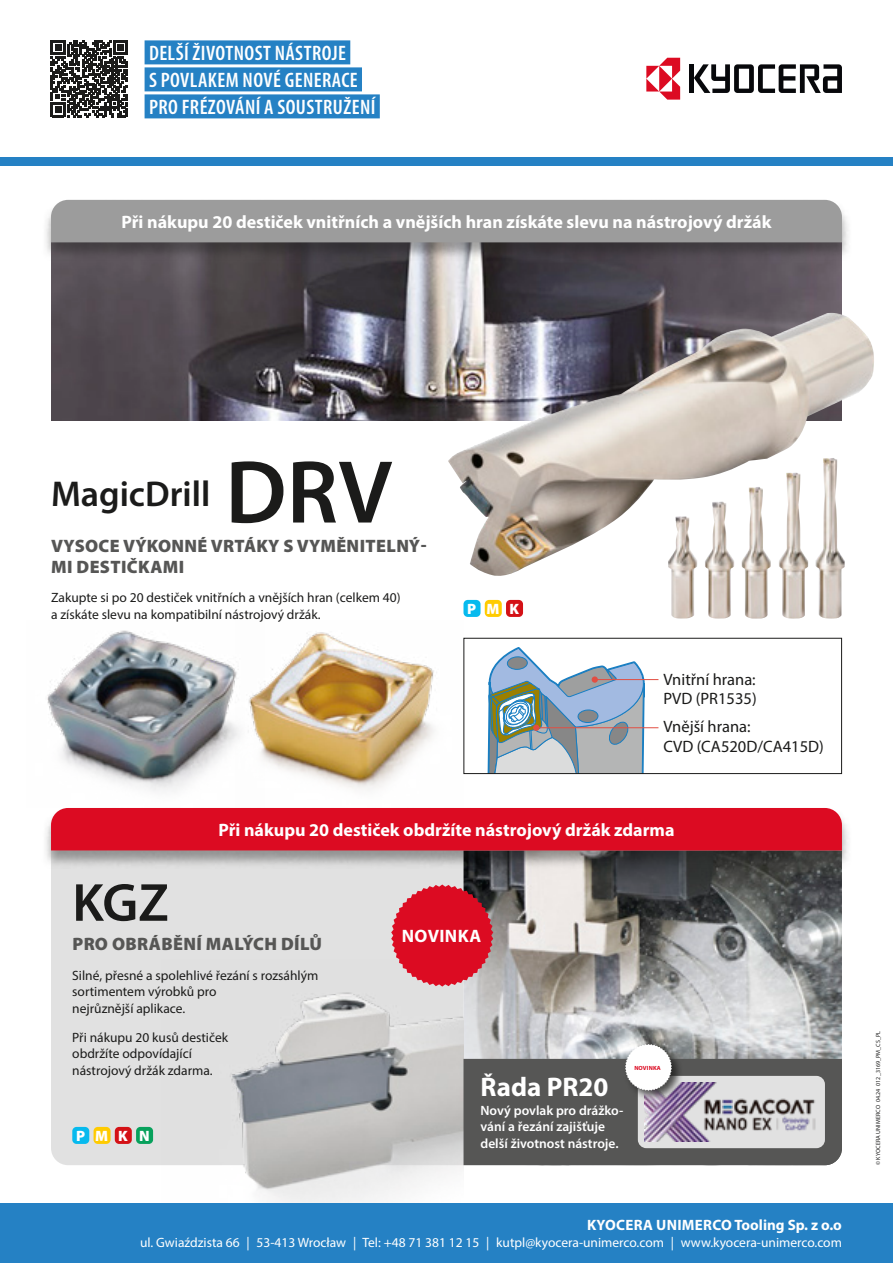
<style>
.page{position:relative;width:893px;height:1263px;background:#fff}
.page>*{position:absolute;margin:0;border:0;box-sizing:border-box;transform-origin:0 0}
.t1{font:600 90px "Myriad Pro";color:#1b1b1a}
.t2{font:600 54px "Myriad Pro";color:#1b1b1a}
.t3{font:600 36px "Myriad Pro";color:#1b1b1a}
.t4{font:700 27px "Myriad Pro";color:#fff}
.t5{font:600 condensed 21px/27px "Myriad Pro";letter-spacing:.02em;color:#fff}
.t6{font:700 18px "Myriad Pro";color:#fff}
.t7{font:900 18px/21px "Myriad Pro";letter-spacing:.02em;color:#565655}
.t8{font:700 18px "Myriad Pro";letter-spacing:.02em;color:#fff}
.t9{font:16.5px/19.5px "Myriad Pro";color:#1b1b1a}
.t10{font:15.6px/19.8px "Myriad Pro";letter-spacing:.005em;color:#000}
.t11{font:700 15px "Myriad Pro";letter-spacing:.01em;color:#fff}
.t12{font:900 15px "Myriad Pro";letter-spacing:.685em;color:#fff}
.t13{font:13.5px/16.5px "Myriad Pro";color:#1b1b1a}
.t14{font:13.5px "Myriad Pro";color:#fff}
.t15{font:600 13.5px/16.5px "Myriad Pro";color:#fff}
.t16{font:6px "Myriad Pro";letter-spacing:.02em;color:#1b1b1a}
.t17{font:700 6px "Myriad Pro";letter-spacing:.02em;color:#dc0b22}
</style>
<div class="page">
<img style="left:51px;top:260px;width:791px;height:161px">
<div style="left:0;top:157px;width:893px;height:9px;background:#2581c4"></div>
<svg style="left:51px;top:40px;width:77px;height:77px"></svg>
<div style="left:145px;top:40px;width:205px;height:24px;background:#2581c4"></div>
<div style="left:145px;top:67px;width:217px;height:24px;background:#2581c4"></div>
<div style="left:145px;top:94px;width:235px;height:24px;background:#2581c4"></div>
<hr style="left:689px;top:64px;width:4px;height:29px;background:#07080b">
<svg style="left:694px;top:64px;width:148px;height:29px"></svg>
<svg style="left:646px;top:58px;width:34px;height:42px"></svg>
<div style="left:41px;top:199px;width:810px;height:61px;background:#1b1b1a;opacity:.4"></div>
<div style="left:51px;top:200px;width:791px;height:42px;background:#9c9c9c"></div>
<div style="left:51px;top:868px;width:412px;height:297px;background:#e1e1e1"></div>
<img style="left:463px;top:868px;width:379px;height:176px">
<img style="left:47px;top:630px;width:189px;height:161px">
<div style="left:463px;top:600px;width:17px;height:17px;background:#07baee;border-radius:4px"></div>
<div style="left:485px;top:600px;width:17px;height:17px;background:#ffcb00;border-radius:4px"></div>
<div style="left:506px;top:600px;width:17px;height:17px;background:#d41116;border-radius:4px"></div>
<hr style="left:595px;top:679px;width:63px;height:1px;background:#e24e42">
<hr style="left:536px;top:727px;width:122px;height:1px;background:#e24e42">
<svg style="left:487px;top:647px;width:159px;height:125px"></svg>
<div style="left:463px;top:638px;width:379px;height:136px;border:1px solid #1b1b1a"></div>
<img style="left:448px;top:313px;width:426px;height:266px">
<img style="left:741px;top:458px;width:104px;height:161px">
<img style="left:236px;top:632px;width:198px;height:158px">
<div style="left:41px;top:807px;width:810px;height:61px;background:#1b1b1a;opacity:.4"></div>
<div style="left:51px;top:808px;width:791px;height:42px;background:#dc0b22"></div>
<img style="left:162px;top:959px;width:301px;height:244px">
<div style="left:72px;top:1127px;width:17px;height:17px;background:#07baee;border-radius:4px"></div>
<div style="left:94px;top:1127px;width:17px;height:17px;background:#ffcb00;border-radius:4px"></div>
<div style="left:115px;top:1127px;width:17px;height:17px;background:#d41116;border-radius:4px"></div>
<div style="left:136px;top:1127px;width:17px;height:17px;background:#07a15c;border-radius:4px"></div>
<svg style="left:391px;top:884px;width:102px;height:102px;background:#d13445"></svg>
<div style="left:623px;top:1042px;width:60px;height:60px;background:#1b1b1a;opacity:.75"></div>
<svg style="left:463px;top:1044px;width:379px;height:121px;background:#858386"></svg>
<div style="left:0;top:1203px;width:893px;height:60px;background:#2581c4"></div>
<h3 class="t5" style="left:149px;top:39px;width:228px">DELŠÍ ŽIVOTNOST NÁSTROJE<br>S POVLAKEM NOVÉ GENERACE<br>PRO FRÉZOVÁNÍ A SOUSTRUŽENÍ</h3>
<h3 class="t6" style="left:121px;top:210px;width:651px">Při nákupu 20 destiček vnitřních a vnějších hran získáte slevu na nástrojový držák</h3>
<h1 class="t1" style="left:225px;top:435px;width:169px">DRV</h1>
<h3 class="t7" style="left:51px;top:535px;width:377px">VYSOCE VÝKONNÉ VRTÁKY S VYMĚNITELNÝ-<br>MI DESTIČKAMI</h3>
<p class="t13" style="left:51px;top:589px;width:351px">Zakupte si po 20 destiček vnitřních a vnějších hran (celkem 40) a získáte slevu na kompatibilní nástrojový držák.</p>
<p class="t12" style="left:467px;top:599px;width:53px">PMK</p>
<h3 class="t3" style="left:51px;top:471px;width:161px">MagicDrill</h3>
<p class="t9" style="left:663px;top:669px;width:95px">Vnitřní hrana:<br>PVD (PR1535)</p>
<p class="t9" style="left:663px;top:717px;width:162px">Vnější hrana:<br>CVD (CA520D/CA415D)</p>
<p class="t10" style="left:662px;top:669px;width:103px">Innenschneide:</p>
<p class="t10" style="left:662px;top:717px;width:154px">Außenschneide:<br>CVD (CA520D/CA415D)</p>
<p class="t10" style="left:662px;top:689px;width:90px">PVD (PR1535)</p>
<h3 class="t6" style="left:218px;top:818px;width:458px">Při nákupu 20 destiček obdržíte nástrojový držák zdarma</h3>
<h2 class="t2" style="left:72px;top:868px;width:98px">KGZ</h2>
<h3 class="t7" style="left:72px;top:933px;width:251px">PRO OBRÁBĚNÍ MALÝCH DÍLŮ</h3>
<p class="t13" style="left:72px;top:966px;width:248px">Silné, přesné a spolehlivé řezání s rozsáhlým sortimentem výrobků pro<br>nejrůznější aplikace.</p>
<p class="t13" style="left:72px;top:1029px;width:157px">Při nákupu 20 kusů destiček obdržíte odpovídající nástrojový držák zdarma.</p>
<p class="t12" style="left:76px;top:1126px;width:75px">PMKN</p>
<h3 class="t8" style="left:402px;top:924px;width:81px">NOVINKA</h3>
<h3 class="t4" style="left:480px;top:1069px;width:129px">Řada PR20</h3>
<p class="t15" style="left:480px;top:1102px;width:144px">Nový povlak pro drážko&shy;vání a řezání zajišťuje delší životnost nástroje.</p>
<p class="t17" style="left:634px;top:1064px;width:28px">NOVINKA</p>
<p class="t11" style="left:587px;top:1215px;width:256px">KYOCERA UNIMERCO Tooling Sp. z o.o</p>
<p class="t14" style="left:140px;top:1234px;width:703px">ul. Gwiaździsta 66 | 53-413 Wrocław | Tel: +48 71 381 12 15 | kutpl@kyocera-unimerco.com | www.kyocera-unimerco.com</p>
<p class="t16" style="left:874px;top:1165px;width:136px;rotate:-90deg">© KYOCERA UNIMERCO 04.24 012_3169_PM_CS_PL</p>
</div>
